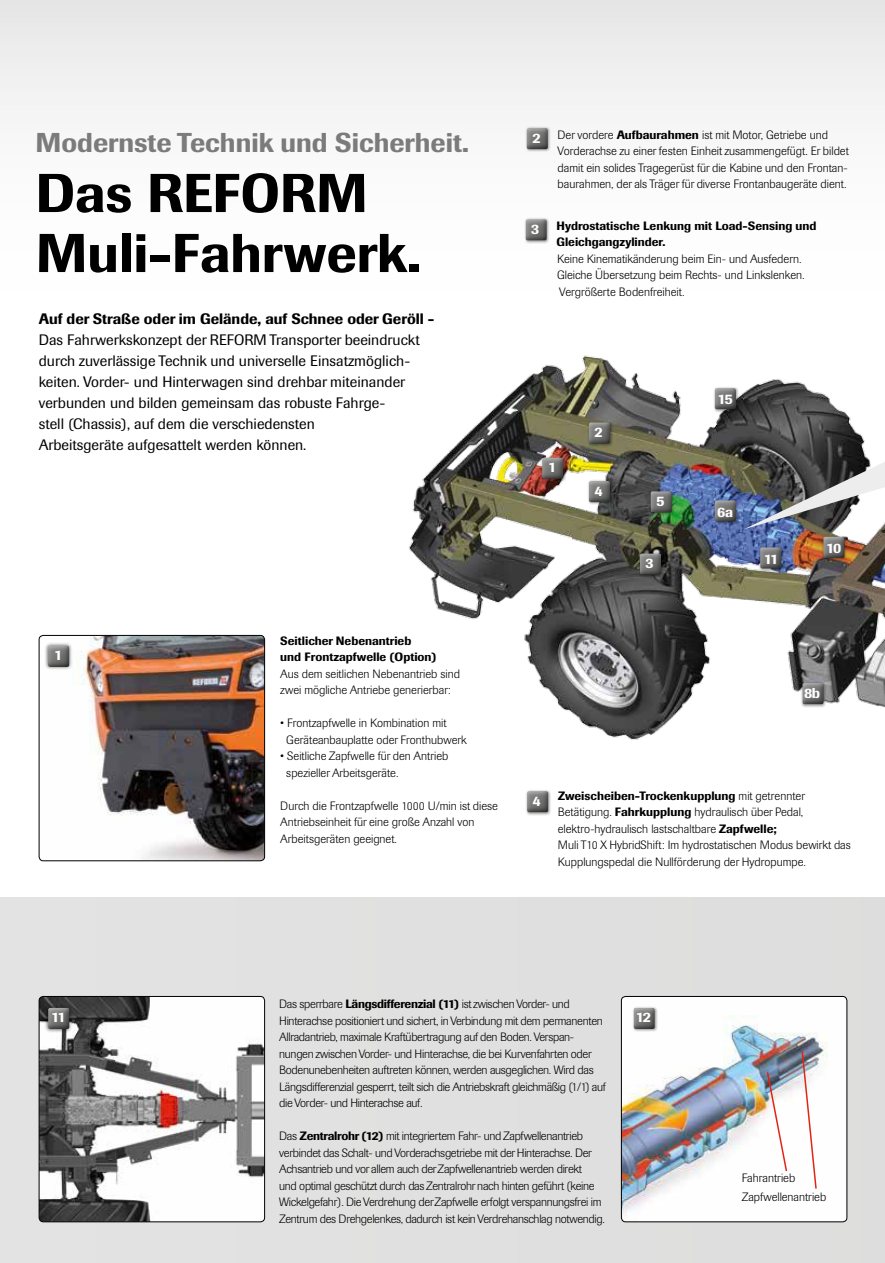
<style>
.page{position:relative;width:885px;height:1263px;background:#fff}
.page>*{position:absolute;margin:0;border:0;box-sizing:border-box;transform-origin:0 0}
.t1{font:500 54px/60px "Imago BQ";color:#000}
.t2{font:500 27px "Imago BQ";color:#7c7b7b}
.t3{font:15px/21px "Imago BQ";color:#000}
.t4{font:500 15px "Imago BQ";color:#000}
.t5{font:500 14.25px "Imago BQ";letter-spacing:-.085em;color:#fff}
.t6{font:300 12px/16.5px "Imago BQ";color:#000}
.t7{font:300 12px/16.5px "Imago BQ";letter-spacing:-.025em;color:#000}
.t8{font:500 12px/16.5px "Imago BQ";color:#000}
.s1{font-weight:500}
</style>
<div class="page">
<div style="left:0;top:897px;width:884px;height:366px;background:#e0e0e0"></div>
<img style="left:409px;top:355px;width:475px;height:385px">
<div style="left:0;top:0;width:884px;height:354px;background:linear-gradient(to bottom,#ebebeb,#fff)"></div>
<div style="left:523px;top:217px;width:27px;height:27px;background:#000;opacity:.4"></div>
<div style="left:524px;top:218px;width:29px;height:24px;background:#000;opacity:.75"></div>
<div style="left:525px;top:126px;width:26px;height:27px;background:#000;opacity:.4"></div>
<div style="left:525px;top:126px;width:29px;height:24px;background:#000;opacity:.75"></div>
<img style="left:621px;top:998px;width:225px;height:224px">
<div style="left:621px;top:996px;width:226px;height:226px;border:1px solid #000;border-radius:4px"></div>
<div style="left:631px;top:1006px;width:27px;height:26px;background:#000;opacity:.4"></div>
<div style="left:632px;top:1006px;width:29px;height:24px;background:#000;opacity:.75"></div>
<svg style="left:765px;top:1070px;width:23px;height:103px;background:#dfd7d9"></svg>
<svg style="left:800px;top:1050px;width:17px;height:140px;background:#eadbdc"></svg>
<img style="left:39px;top:996px;width:225px;height:226px">
<div style="left:39px;top:996px;width:226px;height:226px;border:1px solid #000;border-radius:4px"></div>
<img style="left:39px;top:635px;width:225px;height:226px">
<div style="left:39px;top:635px;width:226px;height:226px;border:1px solid #000;border-radius:4px"></div>
<div style="left:44px;top:642px;width:29px;height:29px;background:#000;opacity:.6"></div>
<div style="left:47px;top:644px;width:29px;height:24px;background:#000;opacity:.75"></div>
<div style="left:44px;top:1004px;width:29px;height:29px;background:#000;opacity:.6"></div>
<div style="left:47px;top:1006px;width:29px;height:24px;background:#000;opacity:.75"></div>
<div style="left:525px;top:789px;width:26px;height:27px;background:#000;opacity:.4"></div>
<div style="left:526px;top:789px;width:29px;height:24px;background:#000;opacity:.75"></div>
<img style="left:743px;top:462px;width:141px;height:67px">
<div style="left:540px;top:456px;width:27px;height:26px;background:#000;opacity:.4"></div>
<div style="left:541px;top:456px;width:29px;height:24px;background:#000;opacity:.75"></div>
<div style="left:648px;top:490px;width:27px;height:26px;background:#000;opacity:.4"></div>
<div style="left:649px;top:490px;width:29px;height:24px;background:#000;opacity:.75"></div>
<div style="left:587px;top:421px;width:26px;height:26px;background:#000;opacity:.4"></div>
<div style="left:587px;top:421px;width:29px;height:24px;background:#000;opacity:.75"></div>
<div style="left:821px;top:535px;width:27px;height:26px;background:#000;opacity:.4"></div>
<div style="left:822px;top:535px;width:29px;height:24px;background:#000;opacity:.75"></div>
<div style="left:713px;top:386px;width:26px;height:27px;background:#000;opacity:.4"></div>
<div style="left:713px;top:386px;width:29px;height:24px;background:#000;opacity:.75"></div>
<div style="left:800px;top:681px;width:27px;height:27px;background:#000;opacity:.4"></div>
<div style="left:801px;top:681px;width:29px;height:24px;background:#000;opacity:.75"></div>
<div style="left:638px;top:552px;width:26px;height:26px;background:#000;opacity:.4"></div>
<div style="left:638px;top:552px;width:29px;height:24px;background:#000;opacity:.75"></div>
<div style="left:587px;top:479px;width:26px;height:27px;background:#000;opacity:.4"></div>
<div style="left:587px;top:479px;width:29px;height:24px;background:#000;opacity:.75"></div>
<div style="left:758px;top:546px;width:26px;height:26px;background:#000;opacity:.4"></div>
<div style="left:758px;top:546px;width:30px;height:24px;background:#000;opacity:.75"></div>
<div style="left:713px;top:499px;width:26px;height:26px;background:#000;opacity:.4"></div>
<div style="left:713px;top:499px;width:29px;height:24px;background:#000;opacity:.75"></div>
<h2 class="t2" style="left:36px;top:126px;width:434px">Modernste Technik und Sicherheit.</h2>
<h1 class="t1" style="left:36px;top:163px;width:386px">Das REFORM<br>Muli-Fahrwerk.</h1>
<p class="t4" style="left:39px;top:309px;width:397px">Auf der Straße oder im Gelände, auf Schnee oder Geröll -</p>
<p class="t3" style="left:39px;top:329px;width:382px">Das Fahrwerkskonzept der REFORM Transporter beeindruckt durch zuverlässige Technik und universelle Einsatzmöglich&shy;keiten. Vorder- und Hinterwagen sind drehbar miteinander verbunden und bilden gemeinsam das robuste Fahrge-<br>stell (Chassis), auf dem die verschiedensten<br>Arbeitsgeräte aufgesattelt werden können.</p>
<p class="t5" style="left:54px;top:647px;width:10px">1</p>
<p class="t8" style="left:280px;top:632px;width:158px">Seitlicher Nebenantrieb<br>und Frontzapfwelle (Option)</p>
<p class="t6" style="left:280px;top:665px;width:181px">Aus dem seitlichen Nebenantrieb sind zwei mögliche Antriebe generierbar:</p>
<p class="t6" style="left:286px;top:715px;width:182px;text-indent:-6px">• Frontzapfwelle in Kombination mit<br>Geräteanbauplatte oder Fronthubwerk</p>
<p class="t6" style="left:286px;top:748px;width:163px;text-indent:-6px">• Seitliche Zapfwelle für den Antrieb spezieller Arbeitsgeräte.</p>
<p class="t6" style="left:280px;top:797px;width:219px">Durch die Frontzapfwelle 1000 U/min ist diese<br>Antriebseinheit für eine große Anzahl von<br>Arbeitsgeräten geeignet.</p>
<p class="t5" style="left:532px;top:129px;width:10px">2</p>
<p class="t6" style="left:557px;top:127px;width:293px">Der vordere <span class="s1">Aufbaurahmen</span> ist mit Motor, Getriebe und Vorderachse zu einer festen Einheit zusammengefügt. Er bildet damit ein solides Tragegerüst für die Kabine und den Frontan&shy;baurahmen, der als Träger für diverse Frontanbaugeräte dient.</p>
<p class="t5" style="left:531px;top:220px;width:10px">3</p>
<p class="t8" style="left:556px;top:217px;width:261px">Hydrostatische Lenkung mit Load-Sensing und<br>Gleichgangzylinder.</p>
<p class="t6" style="left:557px;top:251px;width:249px">Keine Kinematikänderung beim Ein- und Ausfedern.<br>Gleiche Übersetzung beim Rechts- und Linkslenken.<br>Vergrößerte Bodenfreiheit.</p>
<p class="t5" style="left:548px;top:459px;width:10px">1</p>
<p class="t5" style="left:594px;top:423px;width:10px">2</p>
<p class="t5" style="left:594px;top:482px;width:10px">4</p>
<p class="t5" style="left:656px;top:492px;width:10px">5</p>
<p class="t5" style="left:645px;top:554px;width:10px">3</p>
<p class="t5" style="left:717px;top:391px;width:17px">15</p>
<p class="t5" style="left:717px;top:503px;width:17px">6a</p>
<p class="t5" style="left:763px;top:550px;width:16px">11</p>
<p class="t5" style="left:826px;top:539px;width:17px">10</p>
<p class="t5" style="left:804px;top:684px;width:18px">8b</p>
<p class="t5" style="left:532px;top:792px;width:10px">4</p>
<p class="t6" style="left:557px;top:788px;width:294px"><span class="s1">Zweischeiben-Trockenkupplung</span> mit getrennter Betätigung. <span class="s1">Fahrkupplung</span> hydraulisch über Pedal, elektro-hydraulisch lastschaltbare <span class="s1">Zapfwelle;<br></span>Muli T10 X HybridShift: Im hydrostatischen Modus bewirkt das Kupplungspedal die Nullförderung der Hydropumpe.</p>
<p class="t5" style="left:51px;top:1009px;width:16px">11</p>
<p class="t7" style="left:279px;top:996px;width:328px">Das sperrbare <span class="s1">Längsdifferenzial (11)</span> ist zwischen Vorder- und Hinterachse positioniert und sichert, in Verbindung mit dem permanenten Allradantrieb, maximale Kraftübertragung auf den Boden. Verspan&shy;nungen zwischen Vorder- und Hinterachse, die bei Kurvenfahrten oder Bodenunebenheiten auftreten können, werden ausgeglichen. Wird das Längsdifferenzial gesperrt, teilt sich die Antriebskraft gleichmäßig (1/1) auf die Vorder- und Hinterachse auf.</p>
<p class="t7" style="left:279px;top:1128px;width:327px">Das <span class="s1">Zentralrohr (12)</span> mit integriertem Fahr- und Zapfwellenantrieb verbindet das Schalt- und Vorderachsgetriebe mit der Hinterachse. Der Achsantrieb und vor allem auch der Zapfwellenantrieb werden direkt<br>und optimal geschützt durch das Zentralrohr nach hinten geführt (keine Wickelgefahr). Die Verdrehung der Zapfwelle erfolgt verspannungsfrei im Zentrum des Drehgelenkes, dadurch ist kein Verdrehanschlag notwendig.</p>
<p class="t5" style="left:635px;top:1009px;width:17px">12</p>
<p class="t6" style="left:741px;top:1169px;width:86px;line-height:18.8px">Fahrantrieb<br>Zapfwellenantrieb</p>
</div>
